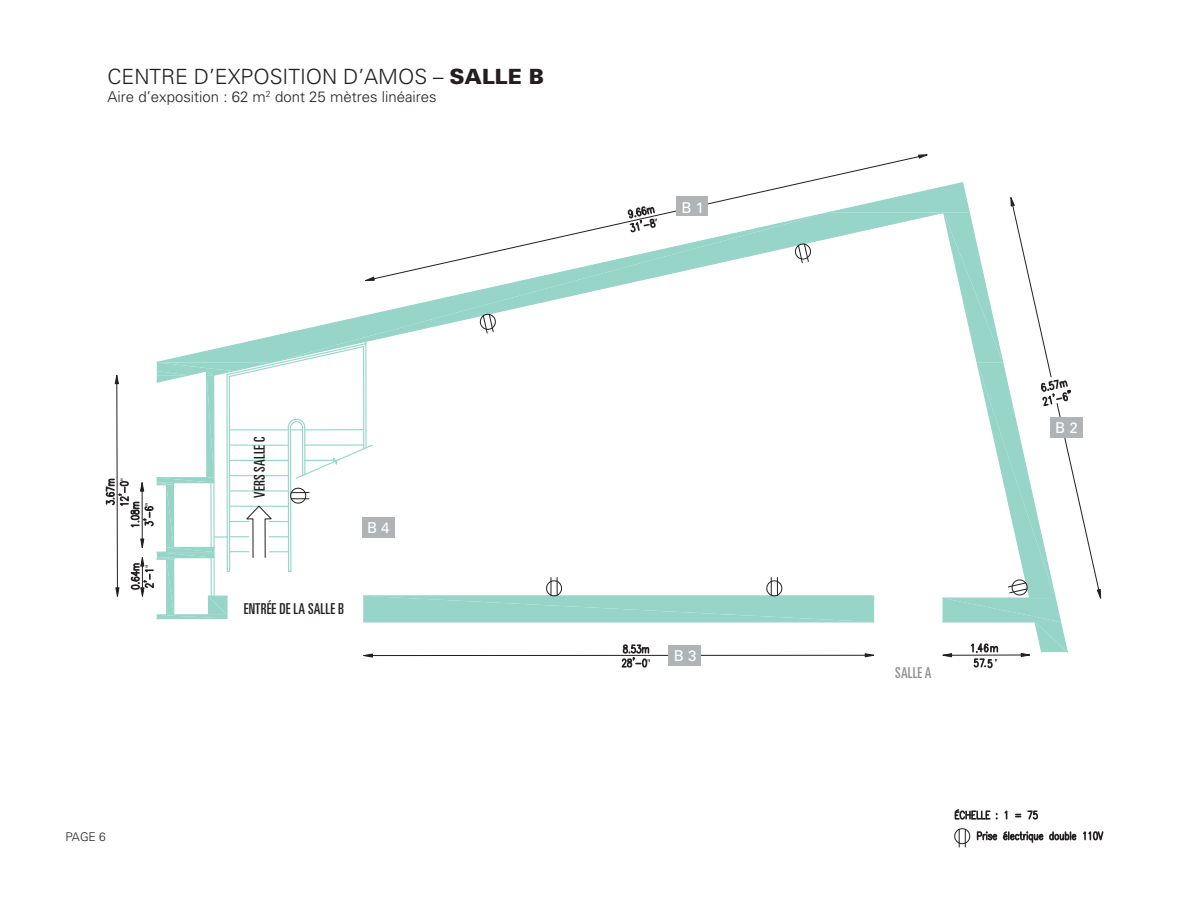
<style>
.page{position:relative;width:1188px;height:918px;background:#fff}
.page>*{position:absolute;margin:0;border:0;box-sizing:border-box;transform-origin:0 0}
.t1{font:300 21px "Univers";color:#231f20}
.t2{font:300 15px "Univers";color:#231f20}
.t3{font:ultra-condensed 15px "Univers";letter-spacing:.01em;color:#231f20}
.t4{font:15px "Univers";color:#fff}
.t5{font:300 12px "Univers";color:#231f20}
.s1{font-weight:900}
</style>
<div class="page">
<svg style="left:918px;top:154px;width:10px;height:5px"></svg>
<svg style="left:954px;top:809px;width:150px;height:38px"></svg>
<svg style="left:105px;top:183px;width:997px;height:486px"></svg>
<div style="left:478px;top:493px;width:136px;height:40px;background:#fff"></div>
<div style="left:1050px;top:417px;width:33px;height:21px;background:#b1b4b6"></div>
<div style="left:362px;top:518px;width:33px;height:20px;background:#b1b4b6"></div>
<div style="left:676px;top:197px;width:31px;height:19px;background:#b1b4b6"></div>
<div style="left:669px;top:645px;width:32px;height:21px;background:#b1b4b6"></div>
<div style="left:644px;top:444px;width:111px;height:52px;background:#fff"></div>
<h1 class="t1" style="left:108px;top:63px;width:438px">Centre d’exposition d’Amos – <span class="s1">SALLE B</span></h1>
<p class="t2" style="left:108px;top:87px;width:331px">Aire d’exposition : 62 m<sup>2</sup> dont 25 mètres linéaires</p>
<p class="t5" style="left:66px;top:829px;width:42px">Page 6</p>
<p class="t3" style="left:251px;top:498px;width:62px;rotate:-90deg">VERS SALLE C</p>
<p class="t4" style="left:367px;top:519px;width:24px">B 4</p>
<p class="t3" style="left:244px;top:600px;width:101px">ENTRÉE DE LA SALLE B</p>
<p class="t4" style="left:681px;top:198px;width:24px">B 1</p>
<p class="t4" style="left:674px;top:647px;width:24px">B 3</p>
<p class="t3" style="left:895px;top:664px;width:37px">SALLE A</p>
<p class="t4" style="left:1055px;top:419px;width:24px">B 2</p>
</div>
